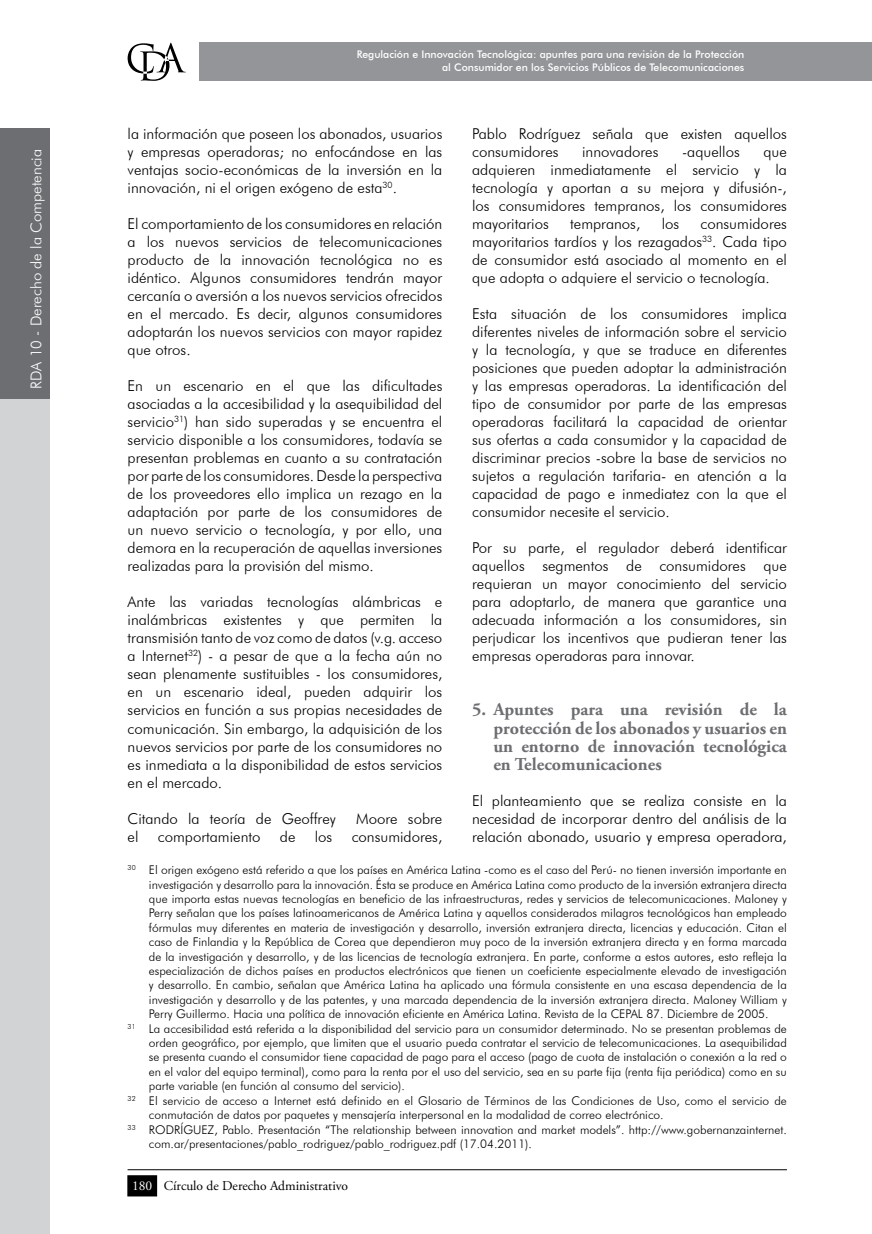
<style>
.page{position:relative;width:872px;height:1234px;background:#fff}
.page>*{position:absolute;margin:0;border:0;box-sizing:border-box;transform-origin:0 0}
.t1{font:700 18px/18px "Adobe Garamond Pro";color:#6d6e71;text-align:justify}
.t2{font:300 15px/18px "Futura BT";color:#000;text-align:justify}
.t3{font:300 15px "Futura BT";color:#fff}
.t4{font:13.5px "Adobe Garamond Pro";color:#000}
.t5{font:300 12px "Futura BT";color:#000}
.t6{font:500 10.5px/12.6px "Futura BT";color:#fff;text-align:right}
.s1{color:#fff}
</style>
<div class="page">
<div style="left:199px;top:43px;width:673px;height:38px;background:#939598"></div>
<svg style="left:128px;top:43px;width:58px;height:38px"></svg>
<hr style="left:128px;top:1168px;width:659px;height:1px;background:#000">
<div style="left:128px;top:1175px;width:28px;height:20px;background:#000"></div>
<div style="left:127px;top:1174px;width:30px;height:22px;border:2px solid #000"></div>
<div style="left:0;top:395px;width:50px;height:838px;background:#d1d3d4"></div>
<div style="left:0;top:128px;width:50px;height:271px;background:#6d6e71"></div>
<p class="t3" style="left:27px;top:388px;width:241px;rotate:-90deg">RDA 10 - Derecho de la Competencia</p>
<p class="t6" style="left:357px;top:48px;width:389px">Regulación e Innovación Tecnológica: apuntes para una revisión de la Protección al Consumidor en los Servicios Públicos de Telecomunicaciones</p>
<p class="t2" style="left:128px;top:125px;width:316px">la información que poseen los abonados, usuarios y empresas operadoras; no enfocándose en las ventajas socio-económicas de la inversión en la innovación, ni el origen exógeno de esta<sup>30</sup>.</p>
<p class="t2" style="left:128px;top:215px;width:316px">E l comportamiento de los consumidores en relación a los nuevos servicios de telecomunicaciones producto de la innovación tecnológica no es idéntico. Algunos consumidores tendrán mayor cercanía o aversión a los nuevos servicios ofrecidos en el mercado. Es decir, algunos consumidores adoptarán los nuevos servicios con mayor rapidez que otros.</p>
<p class="t2" style="left:128px;top:377px;width:316px">E n un escenario en el que las dificultades asociadas a la accesibilidad y la asequibilidad del servicio<sup>31</sup>) han sido superadas y se encuentra el servicio disponible a los consumidores, todavía se presentan problemas en cuanto a su contratación por parte de los consumidores. Desde la perspectiva de los proveedores ello implica un rezago en la adaptación por parte de los consumidores de un nuevo servicio o tecnología, y por ello, una demora en la recuperación de aquellas inversiones realizadas para la provisión del mismo.</p>
<p class="t2" style="left:128px;top:593px;width:316px">Ante las variadas tecnologías alámbricas e inalámbricas existentes y que permiten la transmisión tanto de voz como de datos (v.g. acceso a I nternet<sup>32</sup>) - a pesar de que a la fecha aún no sean plenamente sustituibles - los consumidores, en un escenario ideal, pueden adquirir los servicios en función a sus propias necesidades de comunicación. Sin embargo, la adquisición de los nuevos servicios por parte de los consumidores no es inmediata a la disponibilidad de estos servicios en el mercado.</p>
<p class="t2" style="left:128px;top:809px;width:210px">Citando la teoría de Geoffrey</p>
<p class="t2" style="left:356px;top:809px;width:88px">Moore sobre</p>
<p class="t2" style="left:128px;top:827px;width:12px">el</p>
<p class="t2" style="left:158px;top:827px;width:104px">comportamiento</p>
<p class="t2" style="left:280px;top:827px;width:17px">de</p>
<p class="t2" style="left:315px;top:827px;width:19px">los</p>
<p class="t2" style="left:352px;top:827px;width:92px">consumidores,</p>
<p class="t2" style="left:472px;top:125px;width:316px">Pablo Rodríguez señala que existen aquellos consumidores</p>
<p class="t2" style="left:582px;top:143px;width:78px">innovadores</p>
<p class="t2" style="left:682px;top:143px;width:59px">-aquellos</p>
<p class="t2" style="left:472px;top:143px;width:316px;text-indent:291px">que adquieren inmediatamente el servicio y la tecnología y aportan a su mejora y difusión-, los consumidores tempranos, los consumidores mayoritarios</p>
<p class="t2" style="left:472px;top:215px;width:316px;text-indent:228px">consumidores mayoritarios tardíos y los rezagados<sup>33</sup>. Cada tipo de consumidor está asociado al momento en el que adopta o adquiere el servicio o tecnología.</p>
<p class="t2" style="left:472px;top:305px;width:316px">Esta situación de los consumidores implica diferentes niveles de información sobre el servicio y la tecnología, y que se traduce en diferentes posiciones que pueden adoptar la administración y las empresas operadoras. La identificación del tipo de consumidor por parte de las empresas operadoras facilitará la capacidad de orientar sus ofertas a cada consumidor y la capacidad de discriminar precios -sobre la base de servicios no sujetos a regulación tarifaria- en atención a la capacidad de pago e inmediatez con la que el consumidor necesite el servicio.</p>
<p class="t2" style="left:472px;top:539px;width:316px">Por su parte, el regulador deberá identificar aquellos segmentos de consumidores que requieran un mayor conocimiento del servicio para adoptarlo, de manera que garantice una adecuada información a los consumidores, sin perjudicar los incentivos que pudieran tener las empresas operadoras para innovar.</p>
<p class="t1" style="left:493px;top:701px;width:295px;text-indent:-21px">5. Apuntes para una revisión de la protección de los abonados y usuarios en un entorno de innovación tecnológica en telecomunicaciones</p>
<p class="t2" style="left:472px;top:791px;width:316px">E l planteamiento que se realiza consiste en la necesidad de incorporar dentro del análisis de la relación abonado, usuario y empresa operadora,</p>
<p class="t5" style="left:128px;top:862px;width:660px"><sup>30</sup> E l origen exógeno está referido a que los países en América Latina -como es el caso del Perú- no tienen inversión importante en</p>
<p class="t5" style="left:149px;top:876px;width:639px">investigación y desarrollo para la innovación. Ésta se produce en América Latina como producto de la inversión extranjera directa</p>
<p class="t5" style="left:149px;top:891px;width:639px">que importa estas nuevas tecnologías en beneficio de las infraestructuras, redes y servicios de telecomunicaciones. Maloney y</p>
<p class="t5" style="left:149px;top:905px;width:639px">Perry señalan que los países latinoamericanos de América Latina y aquellos considerados milagros tecnológicos han empleado</p>
<p class="t5" style="left:149px;top:920px;width:639px">fórmulas muy diferentes en materia de investigación y desarrollo, inversión extranjera directa, licencias y educación. Citan el</p>
<p class="t5" style="left:149px;top:934px;width:639px">caso de Finlandia y la República de Corea que dependieron muy poco de la inversión extranjera directa y en forma marcada</p>
<p class="t5" style="left:149px;top:948px;width:639px">de la investigación y desarrollo, y de las licencias de tecnología extranjera. E n parte, conforme a estos autores, esto refleja la</p>
<p class="t5" style="left:149px;top:963px;width:639px">especialización de dichos países en productos electrónicos que tienen un coeficiente especialmente elevado de investigación</p>
<p class="t5" style="left:149px;top:977px;width:639px">y desarrollo. E n cambio, señalan que América Latina ha aplicado una fórmula consistente en una escasa dependencia de la</p>
<p class="t5" style="left:149px;top:992px;width:639px">investigación y desarrollo y de las patentes, y una marcada dependencia de la inversión extranjera directa. Maloney William y</p>
<p class="t5" style="left:149px;top:1006px;width:621px">Perry Guillermo. Hacia una política de innovación eficiente en América Latina. Revista de la CE PAL 87. Diciembre de 2005.</p>
<p class="t5" style="left:128px;top:1020px;width:660px"><sup>31</sup> La accesibilidad está referida a la disponibilidad del servicio para un consumidor determinado. No se presentan problemas de</p>
<p class="t5" style="left:149px;top:1035px;width:639px">orden geográfico, por ejemplo, que limiten que el usuario pueda contratar el servicio de telecomunicaciones. La asequibilidad</p>
<p class="t5" style="left:149px;top:1049px;width:639px">se presenta cuando el consumidor tiene capacidad de pago para el acceso (pago de cuota de instalación o conexión a la red o</p>
<p class="t5" style="left:149px;top:1064px;width:639px">en el valor del equipo terminal), como para la renta por el uso del servicio, sea en su parte fija (renta fija periódica) como en su</p>
<p class="t5" style="left:149px;top:1078px;width:257px">parte variable (en función al consumo del servicio).</p>
<p class="t5" style="left:128px;top:1092px;width:660px"><sup>32</sup> E l servicio de acceso a I nternet está definido en el Glosario de Términos de las Condiciones de Uso, como el servicio de</p>
<p class="t5" style="left:149px;top:1107px;width:516px">conmutación de datos por paquetes y mensajería interpersonal en la modalidad de correo electrónico.</p>
<p class="t5" style="left:128px;top:1121px;width:660px"><sup>33</sup> RODRÍGUEZ, Pablo. Presentación “The relationship between innovation and market models”. http://www.gobernanzainternet.</p>
<p class="t5" style="left:149px;top:1136px;width:384px">com.ar/presentaciones/pablo_rodriguez/pablo_rodriguez.pdf (17.04.2011).</p>
<p class="t2" style="left:570px;top:215px;width:72px">tempranos,</p>
<p class="t2" style="left:661px;top:215px;width:19px">los</p>
<p class="t4" style="left:132px;top:1176px;width:218px"><span class="s1">180</span> Círculo de Derecho Administrativo</p>
</div>
